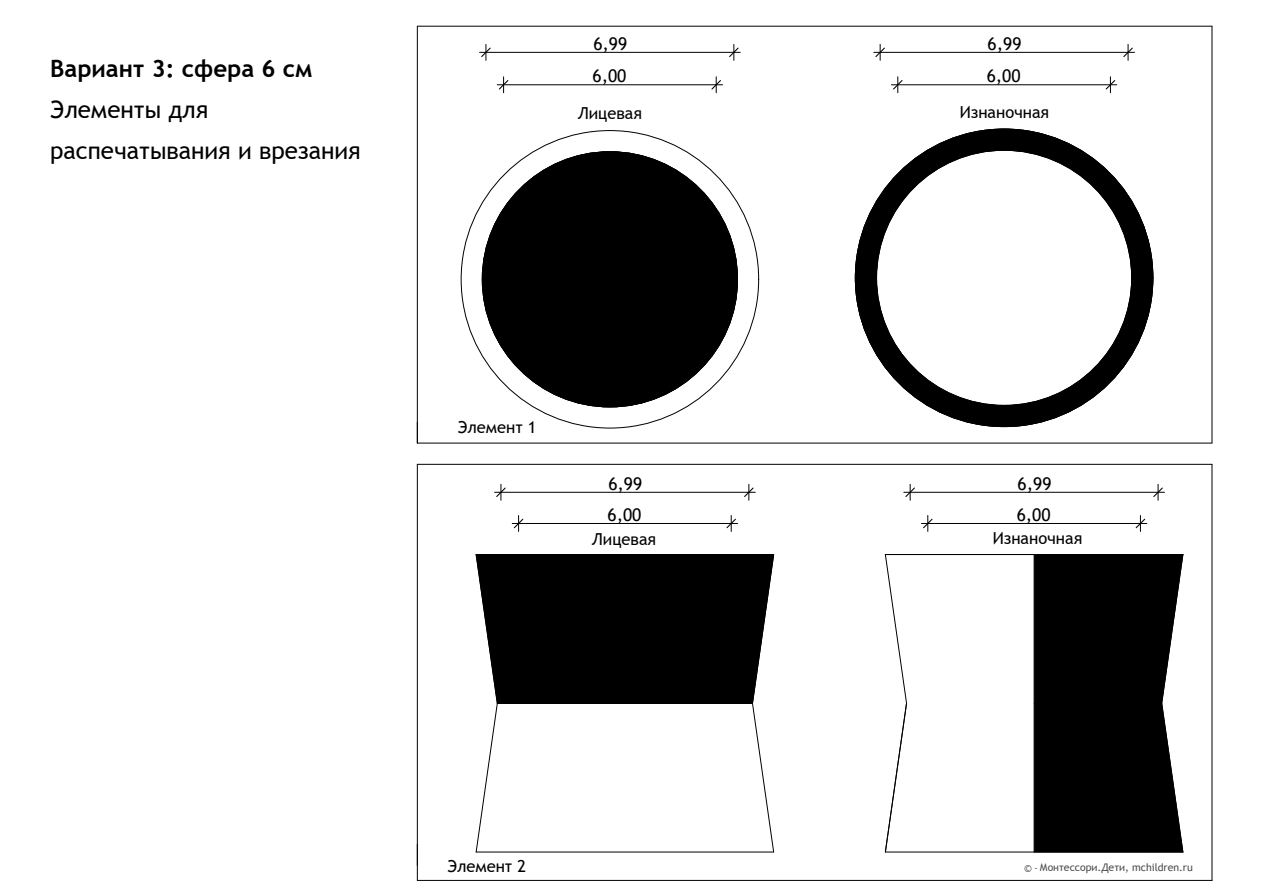
<style>
.page{position:relative;width:1263px;height:893px;background:#fff}
.page>*{position:absolute;margin:0;border:0;box-sizing:border-box;transform-origin:0 0}
.t1{font:24px/40.8px "Trebuchet MS";color:#000}
.t2{font:700 24px "Trebuchet MS";color:#000}
.t3{font:17.55px "Trebuchet MS";color:#000}
.t4{font:16.5px "Trebuchet MS";color:#000}
.t5{font:10.5px "Trebuchet MS";color:#4c4c4c}
.s1{font-size:8.7px}
</style>
<div class="page">
<svg style="left:482px;top:151px;width:256px;height:257px"></svg>
<svg style="left:855px;top:128px;width:298px;height:299px"></svg>
<hr style="left:504px;top:84px;width:212px;height:1px;background:#000">
<svg style="left:497px;top:77px;width:12px;height:16px"></svg>
<svg style="left:710px;top:77px;width:13px;height:16px"></svg>
<hr style="left:898px;top:84px;width:212px;height:1px;background:#000">
<svg style="left:891px;top:77px;width:12px;height:16px"></svg>
<svg style="left:1105px;top:77px;width:12px;height:16px"></svg>
<hr style="left:880px;top:52px;width:248px;height:1px;background:#000">
<svg style="left:874px;top:44px;width:12px;height:16px"></svg>
<svg style="left:1122px;top:44px;width:12px;height:16px"></svg>
<hr style="left:486px;top:52px;width:248px;height:1px;background:#000">
<svg style="left:480px;top:44px;width:12px;height:16px"></svg>
<svg style="left:728px;top:44px;width:12px;height:16px"></svg>
<hr style="left:417px;top:443px;width:795px;height:1px;background:#000">
<hr style="left:1212px;top:26px;width:1px;height:417px;background:#000">
<hr style="left:417px;top:26px;width:795px;height:1px;background:#000">
<hr style="left:417px;top:26px;width:1px;height:417px;background:#000">
<svg style="left:475px;top:554px;width:299px;height:299px"></svg>
<hr style="left:476px;top:554px;width:298px;height:1px;background:#000">
<svg style="left:1034px;top:555px;width:149px;height:297px;background:#111"></svg>
<svg style="left:885px;top:555px;width:22px;height:297px"></svg>
<hr style="left:885px;top:554px;width:298px;height:1px;background:#000">
<hr style="left:885px;top:852px;width:298px;height:1px;background:#000">
<hr style="left:519px;top:523px;width:212px;height:1px;background:#000">
<svg style="left:512px;top:515px;width:12px;height:16px"></svg>
<svg style="left:726px;top:515px;width:12px;height:16px"></svg>
<hr style="left:928px;top:523px;width:212px;height:1px;background:#000">
<svg style="left:921px;top:515px;width:12px;height:16px"></svg>
<svg style="left:1135px;top:515px;width:12px;height:16px"></svg>
<hr style="left:910px;top:492px;width:248px;height:1px;background:#000">
<svg style="left:904px;top:484px;width:12px;height:16px"></svg>
<svg style="left:1152px;top:484px;width:12px;height:16px"></svg>
<hr style="left:501px;top:492px;width:248px;height:1px;background:#000">
<svg style="left:495px;top:484px;width:12px;height:16px"></svg>
<svg style="left:743px;top:484px;width:12px;height:16px"></svg>
<hr style="left:417px;top:880px;width:795px;height:1px;background:#000">
<hr style="left:1212px;top:464px;width:1px;height:416px;background:#000">
<hr style="left:417px;top:464px;width:795px;height:1px;background:#000">
<hr style="left:417px;top:464px;width:1px;height:401px;background:#000">
<hr style="left:417px;top:844px;width:1px;height:36px;background:#000">
<h1 class="t2" style="left:50px;top:53px;width:264px">Вариант 3: сфера 6 см</h1>
<h1 class="t1" style="left:50px;top:89px;width:312px">Элементы для распечатывания и врезания</h1>
<p class="t3" style="left:593px;top:32px;width:35px">6,99</p>
<p class="t3" style="left:987px;top:32px;width:35px">6,99</p>
<p class="t3" style="left:592px;top:65px;width:35px">6,00</p>
<p class="t3" style="left:987px;top:65px;width:35px">6,00</p>
<p class="t4" style="left:578px;top:103px;width:66px">Лицевая</p>
<p class="t4" style="left:960px;top:101px;width:91px">Изнаночная</p>
<p class="t4" style="left:458px;top:417px;width:80px">Элемент 1</p>
<p class="t3" style="left:608px;top:472px;width:35px">6,99</p>
<p class="t3" style="left:1017px;top:472px;width:35px">6,99</p>
<p class="t3" style="left:607px;top:504px;width:35px">6,00</p>
<p class="t3" style="left:1017px;top:504px;width:35px">6,00</p>
<p class="t4" style="left:592px;top:529px;width:66px">Лицевая</p>
<p class="t4" style="left:993px;top:528px;width:91px">Изнаночная</p>
<p class="t4" style="left:447px;top:856px;width:80px">Элемент 2</p>
<p class="t5" style="left:1024px;top:861px;width:170px">© <span class="s1">-</span> Монтессори.Дети, mchildren.ru</p>
</div>
